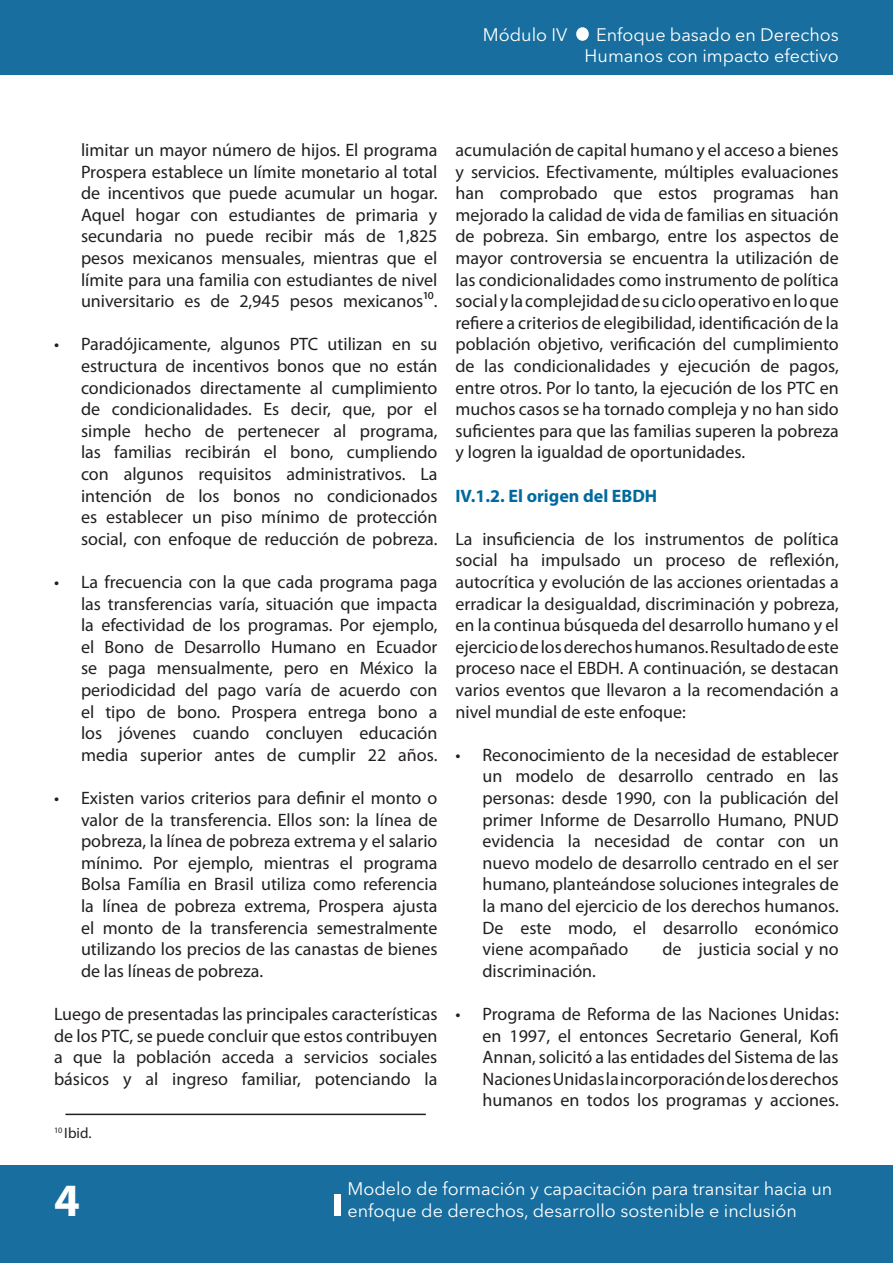
<style>
.page{position:relative;width:893px;height:1263px;background:#176e9f}
.page>*{position:absolute;margin:0;border:0;box-sizing:border-box;transform-origin:0 0}
.t1{font:700 46.5px "Myriad Pro";color:#fff}
.t2{font:18px/21.6px "Myriad Pro";color:#231f20;text-align:justify}
.t3{font:18px/21.6px "Avenir Next LT Pro";color:#fff}
.t4{font:700 18px "Myriad Pro";color:#00699e}
.t5{font:15px "Myriad Pro";color:#231f20}
</style>
<div class="page">
<div style="left:0;top:75px;width:893px;height:1090px;background:#fff"></div>
<div style="left:334px;top:1194px;width:7px;height:22px;background:#fff"></div>
<div style="left:576px;top:27px;width:13px;height:14px;background:#fff;border-radius:50%"></div>
<hr style="left:65px;top:1113px;width:361px;height:2px;background:#231f20">
<p class="t3" style="left:483px;top:24px;width:86px">Módulo IV</p>
<p class="t3" style="left:585px;top:24px;width:256px;text-align:right">Enfoque basado en Derechos<br>Humanos con impacto efectivo</p>
<p class="t2" style="left:81px;top:139px;width:358px">limitar un mayor número de hijos. El programa Prospera establece un límite monetario al total de incentivos que puede acumular un hogar.<br>Aquel hogar con estudiantes de primaria y secundaria no puede recibir más de 1,825 pesos mexicanos mensuales, mientras que el límite para una familia con estudiantes de nivel universitario es de 2,945 pesos mexicanos¹⁰.</p>
<p class="t2" style="left:81px;top:333px;width:358px;text-indent:-27px">• Paradójicamente, algunos PTC utilizan en su estructura de incentivos bonos que no están condicionados directamente al cumplimiento de condicionalidades. Es decir, que, por el simple hecho de pertenecer al programa, las familias recibirán el bono, cumpliendo con algunos requisitos administrativos. La intención de los bonos no condicionados es establecer un piso mínimo de protección social, con enfoque de reducción de pobreza.</p>
<p class="t2" style="left:81px;top:571px;width:358px;text-indent:-27px">• La frecuencia con la que cada programa paga las transferencias varía, situación que impacta la efectividad de los programas. Por ejemplo, el Bono de Desarrollo Humano en Ecuador se paga mensualmente, pero en México la periodicidad del pago varía de acuerdo con el tipo de bono. Prospera entrega bono a los jóvenes cuando concluyen educación media superior antes de cumplir 22 años.</p>
<p class="t2" style="left:81px;top:787px;width:358px;text-indent:-27px">• Existen varios criterios para definir el monto o valor de la transferencia. Ellos son: la línea de pobreza, la línea de pobreza extrema y el salario mínimo. Por ejemplo, mientras el programa Bolsa Família en Brasil utiliza como referencia la línea de pobreza extrema, Prospera ajusta el monto de la transferencia semestralmente utilizando los precios de las canastas de bienes de las líneas de pobreza.</p>
<p class="t2" style="left:54px;top:1003px;width:385px">Luego de presentadas las principales características de los PTC, se puede concluir que estos contribuyen a que la población acceda a servicios sociales básicos y al ingreso familiar, potenciando la</p>
<p class="t5" style="left:54px;top:1124px;width:39px"><sup>10</sup> Ibid.</p>
<p class="t2" style="left:455px;top:139px;width:385px">acumulación de capital humano y el acceso a bienes y servicios. Efectivamente, múltiples evaluaciones han comprobado que estos programas han mejorado la calidad de vida de familias en situación de pobreza. Sin embargo, entre los aspectos de mayor controversia se encuentra la utilización de las condicionalidades como instrumento de política social y la complejidad de su ciclo operativo en lo que refiere a criterios de elegibilidad, identificación de la población objetivo, verificación del cumplimiento de las condicionalidades y ejecución de pagos, entre otros. Por lo tanto, la ejecución de los PTC en muchos casos se ha tornado compleja y no han sido suficientes para que las familias superen la pobreza y logren la igualdad de oportunidades.</p>
<p class="t4" style="left:455px;top:484px;width:203px">IV.1.2. El origen del EBDH</p>
<p class="t2" style="left:455px;top:528px;width:385px">La insuficiencia de los instrumentos de política social ha impulsado un proceso de reflexión, autocrítica y evolución de las acciones orientadas a erradicar la desigualdad, discriminación y pobreza, en la continua búsqueda del desarrollo humano y el ejercicio de los derechos humanos. Resultado de este proceso nace el EBDH. A continuación, se destacan varios eventos que llevaron a la recomendación a nivel mundial de este enfoque:</p>
<p class="t2" style="left:482px;top:744px;width:358px;text-indent:-27px">• Reconocimiento de la necesidad de establecer un modelo de desarrollo centrado en las personas: desde 1990, con la publicación del primer Informe de Desarrollo Humano, PNUD evidencia la necesidad de contar con un nuevo modelo de desarrollo centrado en el ser humano, planteándose soluciones integrales de la mano del ejercicio de los derechos humanos.<br>De este modo, el desarrollo económico viene acompañado</p>
<p class="t2" style="left:662px;top:938px;width:178px">de justicia social y no</p>
<p class="t2" style="left:482px;top:960px;width:115px">discriminación.</p>
<p class="t2" style="left:482px;top:1003px;width:358px;text-indent:-27px">• Programa de Reforma de las Naciones Unidas: en 1997, el entonces Secretario General, Kofi Annan, solicitó a las entidades del Sistema de las Naciones Unidas la incorporación de los derechos humanos en todos los programas y acciones.</p>
<h1 class="t1" style="left:54px;top:1170px;width:27px">4</h1>
<p class="t3" style="left:347px;top:1178px;width:486px">Modelo de formación y capacitación para transitar hacia un enfoque de derechos, desarrollo sostenible e inclusión</p>
</div>
